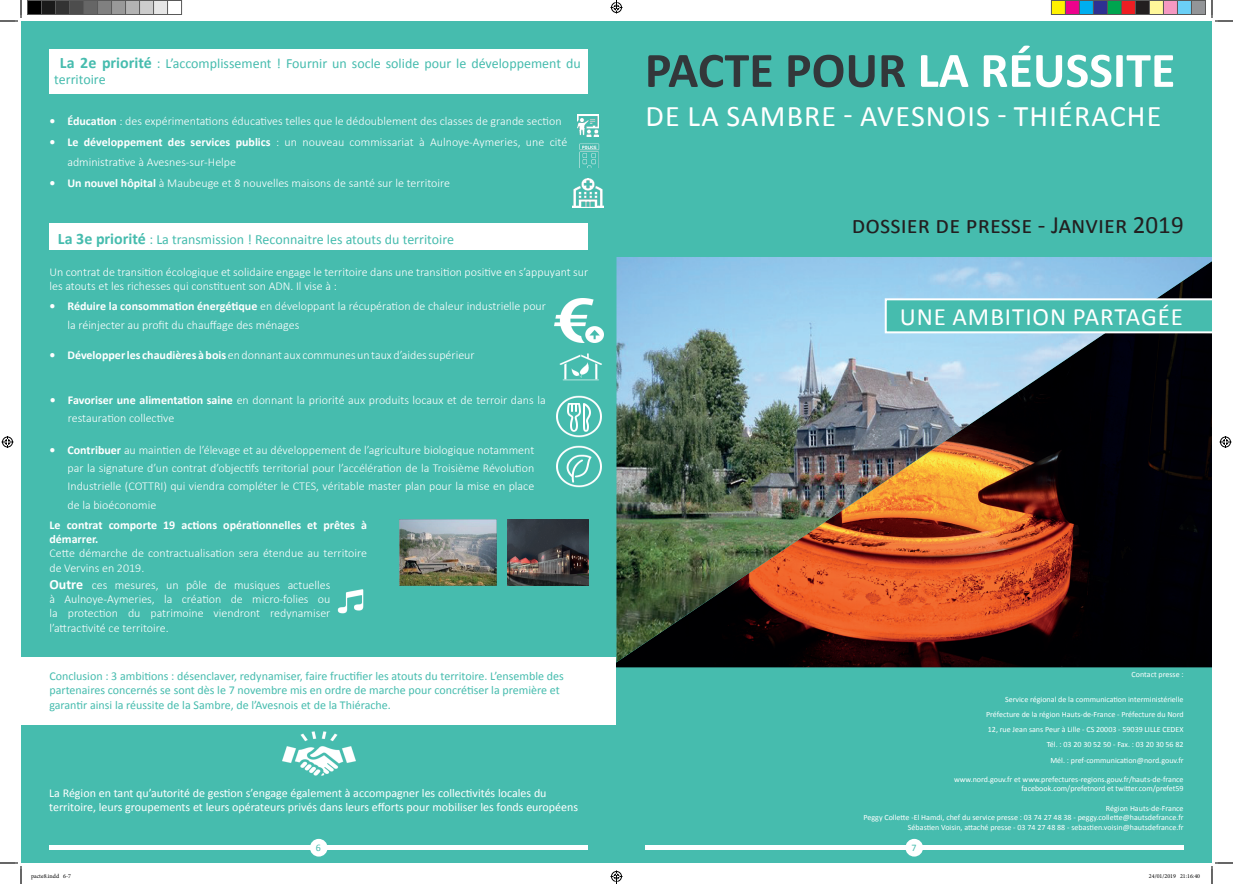
<style>
.page{position:relative;width:1233px;height:884px;background:#fff}
.page>*{position:absolute;margin:0;border:0;box-sizing:border-box;transform-origin:0 0}
.t1{font:700 50px "Calibri";color:#fff}
.t2{font:30px "Calibri";letter-spacing:.04em;color:#fff}
.t3{font:25px "Calibri";color:#231f20}
.t4{font:25px "Calibri";letter-spacing:.04em;color:#fff}
.t5{font:14px/16.8px "Calibri";color:#46bcae}
.t6{font:300 12px/14.4px "Calibri";color:#fff}
.t7{font:12px/14.4px "Calibri";color:#46bcae}
.t8{font:12px/14.4px "Calibri";color:#fff}
.t9{font:700 12px/14.4px "Calibri";color:#fff}
.t10{font:10px "Calibri";color:#46bcae}
.t11{font:8px/15.2px "Calibri";color:#fff;text-align:right}
.t12{font:6px "Minion Pro";color:#000}
.s1{font-weight:700;font-size:16px}
.s2{font-weight:700}
.s3{color:#33373a}
.s4{font-weight:700;font-size:14px}
</style>
<div class="page">
<div style="left:21px;top:21px;width:1191px;height:842px;background:#46bcae"></div>
<div style="left:49px;top:49px;width:539px;height:45px;background:#fff"></div>
<div style="left:49px;top:224px;width:539px;height:26px;background:#fff"></div>
<img style="left:556px;top:395px;width:46px;height:43px">
<img style="left:559px;top:353px;width:43px;height:28px">
<img style="left:554px;top:298px;width:50px;height:44px">
<img style="left:556px;top:445px;width:46px;height:43px">
<img style="left:616px;top:662px;width:596px;height:5px">
<img style="left:616px;top:257px;width:596px;height:405px">
<svg style="left:884px;top:298px;width:328px;height:35px"></svg>
<hr style="left:49px;top:846px;width:539px;height:4px;background:#fff">
<div style="left:310px;top:839px;width:17px;height:17px;background:#fff;border-radius:50%"></div>
<hr style="left:645px;top:846px;width:538px;height:4px;background:#fff">
<div style="left:905px;top:839px;width:18px;height:17px;background:#fff;border-radius:50%"></div>
<img style="left:578px;top:115px;width:20px;height:21px">
<img style="left:572px;top:179px;width:31px;height:28px">
<img style="left:579px;top:143px;width:21px;height:25px">
<div style="left:21px;top:657px;width:595px;height:68px;background:#fff"></div>
<img style="left:507px;top:519px;width:81px;height:66px">
<img style="left:282px;top:731px;width:73px;height:45px">
<img style="left:400px;top:519px;width:96px;height:66px">
<img style="left:337px;top:589px;width:27px;height:25px">
<svg style="left:0;top:0;width:22px;height:22px"></svg>
<svg style="left:0;top:862px;width:22px;height:22px"></svg>
<svg style="left:1211px;top:0;width:22px;height:22px"></svg>
<svg style="left:1211px;top:862px;width:22px;height:22px"></svg>
<svg style="left:2px;top:436px;width:12px;height:12px"></svg>
<svg style="left:1219px;top:436px;width:12px;height:12px"></svg>
<div style="left:28px;top:0;width:13px;height:14px;background:#000"></div>
<div style="left:27px;top:0;width:15px;height:15px;border:1px solid #595959"></div>
<div style="left:42px;top:0;width:14px;height:14px;background:#1a1a1a"></div>
<div style="left:41px;top:0;width:15px;height:15px;border:1px solid #595959"></div>
<div style="left:56px;top:0;width:14px;height:14px;background:#333"></div>
<div style="left:55px;top:0;width:15px;height:15px;border:1px solid #595959"></div>
<div style="left:70px;top:0;width:14px;height:14px;background:#4d4d4d"></div>
<div style="left:69px;top:0;width:15px;height:15px;border:1px solid #595959"></div>
<div style="left:84px;top:0;width:13px;height:14px;background:#666"></div>
<div style="left:83px;top:0;width:15px;height:15px;border:1px solid #595959"></div>
<div style="left:98px;top:0;width:14px;height:14px;background:#808080"></div>
<div style="left:97px;top:0;width:15px;height:15px;border:1px solid #595959"></div>
<div style="left:112px;top:0;width:13px;height:14px;background:#999"></div>
<div style="left:111px;top:0;width:15px;height:15px;border:1px solid #595959"></div>
<div style="left:126px;top:0;width:14px;height:14px;background:#b3b3b3"></div>
<div style="left:125px;top:0;width:15px;height:15px;border:1px solid #595959"></div>
<div style="left:140px;top:0;width:14px;height:14px;background:#ccc"></div>
<div style="left:139px;top:0;width:15px;height:15px;border:1px solid #595959"></div>
<div style="left:154px;top:0;width:13px;height:14px;background:#e6e6e6"></div>
<div style="left:153px;top:0;width:15px;height:15px;border:1px solid #595959"></div>
<div style="left:167px;top:0;width:15px;height:15px;border:1px solid #595959"></div>
<div style="left:1051px;top:0;width:14px;height:14px;background:#fff101"></div>
<div style="left:1051px;top:0;width:15px;height:15px;border:1px solid #595959"></div>
<div style="left:1065px;top:0;width:14px;height:14px;background:#ed028c"></div>
<div style="left:1065px;top:0;width:15px;height:15px;border:1px solid #595959"></div>
<div style="left:1079px;top:0;width:14px;height:14px;background:#00aeef"></div>
<div style="left:1079px;top:0;width:15px;height:15px;border:1px solid #595959"></div>
<div style="left:1093px;top:0;width:14px;height:14px;background:#2e3092"></div>
<div style="left:1093px;top:0;width:15px;height:15px;border:1px solid #595959"></div>
<div style="left:1107px;top:0;width:14px;height:14px;background:#00a54f"></div>
<div style="left:1107px;top:0;width:15px;height:15px;border:1px solid #595959"></div>
<div style="left:1121px;top:0;width:14px;height:14px;background:#ee1d23"></div>
<div style="left:1121px;top:0;width:15px;height:15px;border:1px solid #595959"></div>
<div style="left:1135px;top:0;width:14px;height:14px;background:#231f20"></div>
<div style="left:1135px;top:0;width:15px;height:15px;border:1px solid #595959"></div>
<div style="left:1149px;top:0;width:14px;height:14px;background:#fff79a"></div>
<div style="left:1149px;top:0;width:15px;height:15px;border:1px solid #595959"></div>
<div style="left:1163px;top:0;width:14px;height:14px;background:#f499c2"></div>
<div style="left:1163px;top:0;width:15px;height:15px;border:1px solid #595959"></div>
<div style="left:1177px;top:0;width:14px;height:14px;background:#6bcff6"></div>
<div style="left:1177px;top:0;width:15px;height:15px;border:1px solid #595959"></div>
<div style="left:1191px;top:0;width:14px;height:14px;background:#939598"></div>
<div style="left:1191px;top:0;width:15px;height:15px;border:1px solid #595959"></div>
<svg style="left:610px;top:0;width:12px;height:14px"></svg>
<svg style="left:610px;top:870px;width:12px;height:14px"></svg>
<p class="t5" style="left:54px;top:55px;width:528px;text-indent:6px"><span class="s1">La 2e priorité</span> : L’accomplissement ! Fournir un socle solide pour le développement du territoire</p>
<p class="t6" style="left:49px;top:114px;width:514px"><span class="s2">• Éducation</span> : des expérimentations éducatives telles que le dédoublement des classes de grande section</p>
<p class="t6" style="left:67px;top:131px;width:501px;line-height:20.4px;text-indent:-18px"><span class="s2">• Le développement des services publics</span> : un nouveau commissariat à Aulnoye-Aymeries, une cité administrative à Avesnes-sur-Helpe</p>
<p class="t6" style="left:49px;top:175px;width:402px"><span class="s2">• Un nouvel hôpital</span> à Maubeuge et 8 nouvelles maisons de santé sur le territoire</p>
<p class="t5" style="left:58px;top:231px;width:398px"><span class="s1">La 3e priorité</span> : La transmission ! Reconnaitre les atouts du territoire</p>
<p class="t6" style="left:49px;top:265px;width:540px">Un contrat de transition écologique et solidaire engage le territoire dans une transition positive en s’appuyant sur les atouts et les richesses qui constituent son ADN. Il vise à :</p>
<p class="t6" style="left:67px;top:297px;width:480px;line-height:18.4px;text-indent:-18px"><span class="s2">• Réduire la consommation énergétique</span> en développant la récupération de chaleur industrielle pour la réinjecter au profit du chauffage des ménages</p>
<p class="t6" style="left:49px;top:348px;width:427px"><span class="s2">• Développer les chaudières à bois</span> en donnant aux communes un taux d’aides supérieur</p>
<p class="t6" style="left:68px;top:390px;width:479px;line-height:18.4px;text-indent:-18px"><span class="s2">• Favoriser une alimentation saine</span> en donnant la priorité aux produits locaux et de terroir dans la restauration collective</p>
<p class="t6" style="left:67px;top:440px;width:468px;line-height:18.4px;text-align:justify;text-indent:-18px"><span class="s2">• Contribuer</span> au maintien de l’élevage et au développement de l’agriculture biologique notamment par la signature d’un contrat d’objectifs territorial pour l’accélération de la Troisième Révolution Industrielle (COTTRI) qui viendra compléter le CTES, véritable master plan pour la mise en place de la bioéconomie</p>
<h1 class="t1" style="left:645px;top:38px;width:532px"><span class="s3">PACTE POUR</span> LA RÉUSSITE</h1>
<h2 class="t2" style="left:645px;top:97px;width:517px">DE LA SAMBRE - AVESNOIS - THIÉRACHE</h2>
<h3 class="t3" style="left:851px;top:209px;width:333px">dossier de presse - Janvier 2019</h3>
<h3 class="t4" style="left:899px;top:301px;width:285px">UNE AMBITION PARTAGÉE</h3>
<p class="t9" style="left:49px;top:517px;width:319px">Le contrat comporte 19 actions opérationnelles et prêtes à démarrer.</p>
<p class="t6" style="left:49px;top:546px;width:319px">Cette démarche de contractualisation sera étendue au territoire de Vervins en 2019.</p>
<p class="t6" style="left:49px;top:577px;width:282px;text-align:justify"><span class="s4">Outre</span> ces mesures, un pôle de musiques actuelles à Aulnoye-Aymeries, la création de micro-folies ou la protection du patrimoine viendront redynamiser l’attractivité ce territoire.</p>
<p class="t7" style="left:49px;top:669px;width:516px">Conclusion : 3 ambitions : désenclaver, redynamiser, faire fructifier les atouts du territoire. L’ensemble des partenaires concernés se sont dès le 7 novembre mis en ordre de marche pour concrétiser la première et garantir ainsi la réussite de la Sambre, de l’Avesnois et de la Thiérache.</p>
<p class="t11" style="left:1131px;top:667px;width:53px">Contact presse :</p>
<p class="t11" style="left:986px;top:691px;width:199px">Service régional de la communication interministérielle Préfecture de la région Hauts-de-France - Préfecture du Nord 12, rue Jean sans Peur à Lille - CS 20003 - 59039 LILLE CEDEX Tél. : 03 20 30 52 50 - Fax. : 03 20 30 56 82<br>Mél. : pref-communication@nord.gouv.fr</p>
<p class="t11" style="left:954px;top:774px;width:231px;line-height:9.6px">www.nord.gouv.fr et www.prefectures-regions.gouv.fr/hauts-de-france facebook.com/prefetnord et twitter.com/prefet59</p>
<p class="t11" style="left:863px;top:803px;width:322px;line-height:9.6px">Région Hauts-de-France<br>Peggy Collette -El Hamdi, chef du service presse : 03 74 27 48 38 - peggy.collette@hautsdefrance.fr<br>Sébastien Voisin, attaché presse - 03 74 27 48 88 - sebastien.voisin@hautsdefrance.fr</p>
<p class="t8" style="left:49px;top:786px;width:530px">La Région en tant qu’autorité de gestion s’engage également à accompagner les collectivités locales du territoire, leurs groupements et leurs opérateurs privés dans leurs efforts pour mobiliser les fonds européens</p>
<p class="t10" style="left:316px;top:842px;width:7px">6</p>
<p class="t10" style="left:911px;top:842px;width:7px">7</p>
<p class="t12" style="left:31px;top:872px;width:42px">pacte8.indd 6-7</p>
<p class="t12" style="left:1149px;top:872px;width:53px">24/01/2019 21:16:40</p>
</div>
